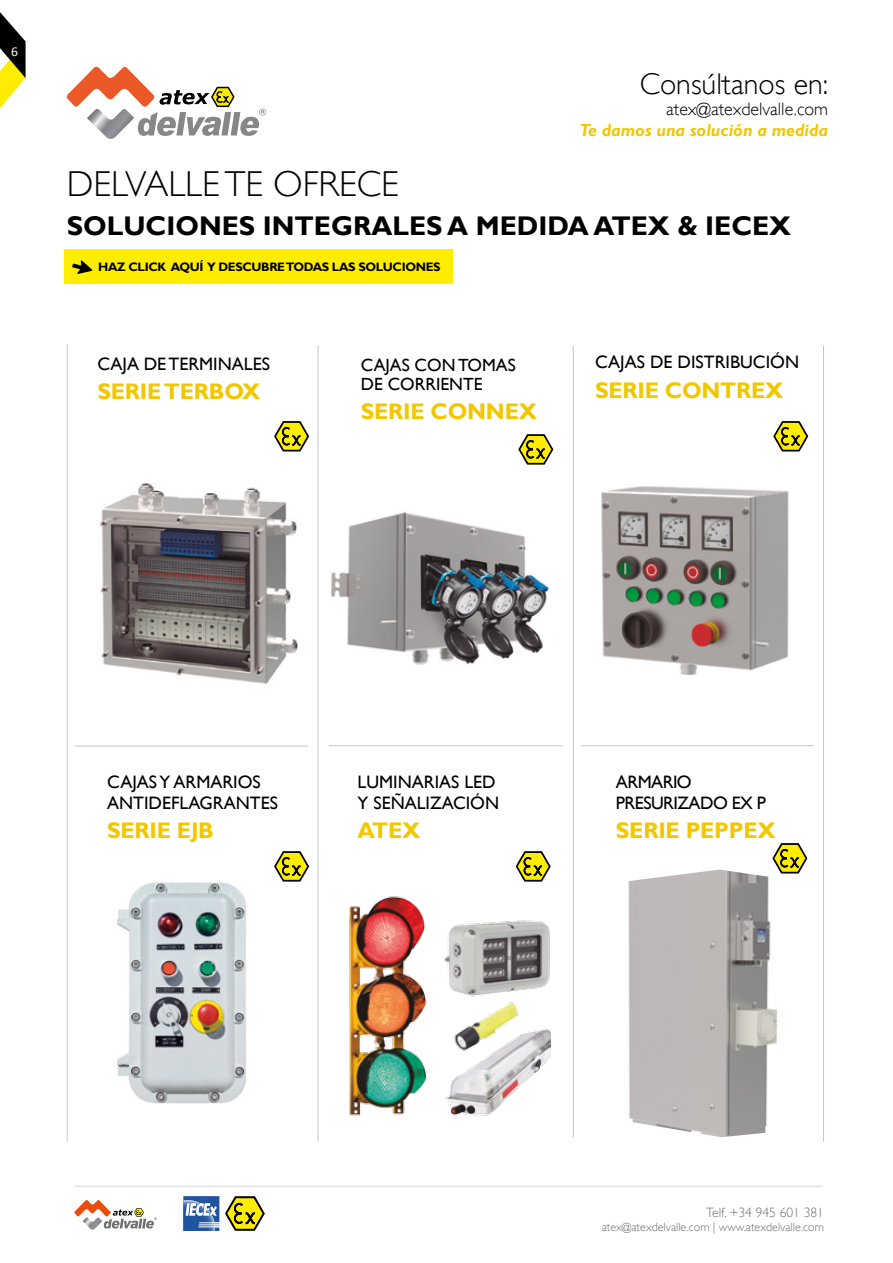
<style>
.page{position:relative;width:893px;height:1263px;background:#fff}
.page>*{position:absolute;margin:0;border:0;box-sizing:border-box;transform-origin:0 0}
.t1{font:300 36px "Gill Sans";color:#000}
.t2{font:300 30px "Gill Sans";color:#000}
.t3{font:700 27px "Gill Sans";color:#000}
.t4{font:700 22.5px "Gill Sans";letter-spacing:-.01em;color:#f2c700}
.t5{font:18px/21px "Gill Sans";color:#000}
.t6{font:18px/21px "Gill Sans";letter-spacing:-.03em;color:#000}
.t7{font:300 18px "Gill Sans";color:#000}
.t8{font:17.7px/19px "Gill Sans";color:#000}
.t9{font:italic 700 17.4px "Gill Sans";color:#f2c700}
.t10{font:300 13.5px "Gill Sans";color:#706f6f}
.t11{font:13.5px "Calibri";color:#fff}
.t12{font:700 12.3px "Gill Sans";letter-spacing:-.03em;color:#000}
.t13{font:300 12px "Gill Sans";color:#706f6f}
</style>
<div class="page">
<svg style="left:0;top:12px;width:26px;height:97px"></svg>
<svg style="left:74px;top:1200px;width:83px;height:28px"></svg>
<svg style="left:225px;top:1196px;width:40px;height:35px"></svg>
<hr style="left:75px;top:1185px;width:747px;height:2px;background:#e3e3e3">
<svg style="left:183px;top:1196px;width:36px;height:35px"></svg>
<img style="left:628px;top:869px;width:162px;height:268px">
<img style="left:105px;top:136px;width:11px;height:3px">
<svg style="left:66px;top:66px;width:200px;height:70px"></svg>
<hr style="left:573px;top:346px;width:1px;height:791px;background:#c6c6c6">
<hr style="left:67px;top:344px;width:1px;height:798px;background:#c6c6c6">
<hr style="left:318px;top:345px;width:1px;height:797px;background:#c6c6c6">
<hr style="left:823px;top:345px;width:1px;height:797px;background:#c6c6c6">
<hr style="left:75px;top:746px;width:233px;height:1px;background:#c6c6c6">
<hr style="left:329px;top:745px;width:233px;height:1px;background:#c6c6c6">
<hr style="left:581px;top:745px;width:233px;height:1px;background:#c6c6c6">
<img style="left:100px;top:483px;width:198px;height:201px">
<svg style="left:274px;top:421px;width:35px;height:30px"></svg>
<svg style="left:772px;top:843px;width:35px;height:30px"></svg>
<svg style="left:516px;top:851px;width:35px;height:31px"></svg>
<svg style="left:518px;top:434px;width:35px;height:31px"></svg>
<img style="left:331px;top:512px;width:218px;height:153px">
<svg style="left:274px;top:851px;width:35px;height:31px"></svg>
<svg style="left:773px;top:421px;width:35px;height:30px"></svg>
<img style="left:601px;top:486px;width:188px;height:188px">
<img style="left:349px;top:896px;width:202px;height:220px">
<div style="left:64px;top:249px;width:389px;height:34px;background:#ffed00"></div>
<svg style="left:72px;top:260px;width:20px;height:14px"></svg>
<img style="left:117px;top:882px;width:129px;height:222px">
<p class="t11" style="left:11px;top:43px;width:8px">6</p>
<h2 class="t2" style="left:640px;top:66px;width:190px">Consúltanos en:</h2>
<p class="t7" style="left:666px;top:99px;width:163px">atex@atexdelvalle.com</p>
<p class="t9" style="left:579px;top:120px;width:250px">Te damos una solución a medida</p>
<h1 class="t1" style="left:67px;top:163px;width:333px">DELVALLE TE OFRECE</h1>
<h3 class="t3" style="left:67px;top:210px;width:726px">SOLUCIONES INTEGRALES A MEDIDA ATEX &amp; IECEX</h3>
<p class="t12" style="left:98px;top:259px;width:344px">HAZ CLICK AQUÍ Y DESCUBRE TODAS LAS SOLUCIONES</p>
<p class="t5" style="left:97px;top:354px;width:174px">CAJA DE TERMINALES</p>
<p class="t4" style="left:97px;top:378px;width:164px">SERIE TERBOX</p>
<p class="t8" style="left:361px;top:356px;width:156px">CAJAS CON TOMAS<br>DE CORRIENTE</p>
<p class="t4" style="left:361px;top:398px;width:178px">SERIE CONNEX</p>
<p class="t5" style="left:595px;top:352px;width:205px">CAJAS DE DISTRIBUCIÓN</p>
<p class="t4" style="left:595px;top:376px;width:190px">SERIE CONTREX</p>
<p class="t5" style="left:107px;top:771px;width:172px">CAJAS Y ARMARIOS<br>ANTIDEFLAGRANTES</p>
<p class="t4" style="left:107px;top:817px;width:108px">SERIE EJB</p>
<p class="t5" style="left:358px;top:771px;width:143px">LUMINARIAS LED<br>Y SEÑALIZACIÓN</p>
<p class="t4" style="left:358px;top:817px;width:64px">ATEX</p>
<p class="t6" style="left:616px;top:771px;width:152px">ARMARIO<br>PRESURIZADO EX P</p>
<p class="t4" style="left:616px;top:817px;width:161px">SERIE PEPPEX</p>
<p class="t10" style="left:706px;top:1205px;width:119px">Telf. +34 945 601 381</p>
<p class="t13" style="left:602px;top:1220px;width:224px">atex@atexdelvalle.com | www.atexdelvalle.com</p>
</div>
